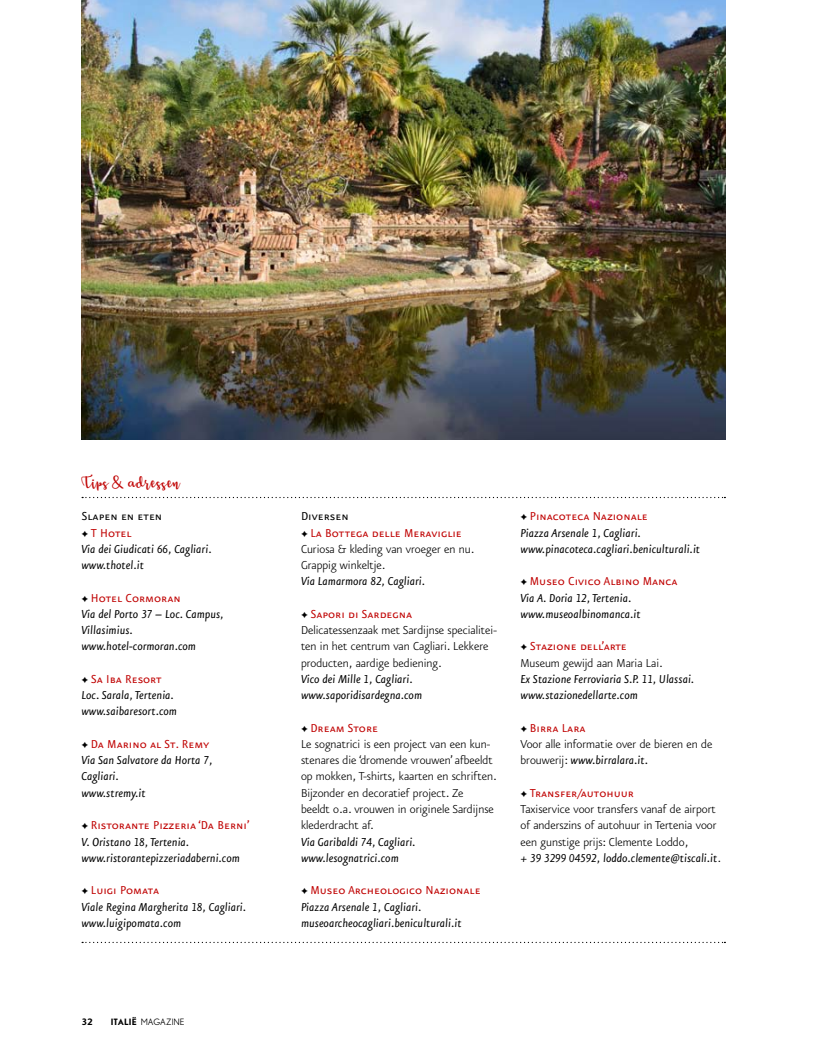
<style>
.page{position:relative;width:815px;height:1053px;background:#fff}
.page>*{position:absolute;margin:0;border:0;box-sizing:border-box;transform-origin:0 0}
.t1{font:15px "Breetty";letter-spacing:.035em;color:#c00303}
.t2{font:italic 13.75px/16.2px "Eureka Sans";color:#000}
.t3{font:300 13.75px/16.2px "Eureka Sans";color:#000}
.t4{font:13.75px/16.2px "Eureka Sans Regular Caps";color:#c00303}
.t5{font:13.75px/16.2px "Eureka Sans Regular Caps";color:#000}
.t6{font:11.25px "Eureka Sans Bold Caps";color:#000}
.t7{font:8.75px "Nobel";color:#000}
.s1{color:#c00303}
.s2{color:#000}
.s3{font-family:"Nobel Bold A"}
.s4{font-weight:400;font-style:italic}
</style>
<div class="page">
<img style="left:81px;top:0;width:644px;height:439px">
<svg style="left:82px;top:497px;width:643px;height:1px"></svg>
<svg style="left:82px;top:941px;width:643px;height:1px"></svg>
<p class="t1" style="left:81px;top:474px;width:100px">Tips &amp; adressen</p>
<p class="t5" style="left:81px;top:508px;width:82px">Slapen en eten ✦ <span class="s1">T Hotel</span></p>
<p class="t2" style="left:81px;top:541px;width:132px">Via dei Giudicati 66, Cagliari. www.thotel.it</p>
<p class="t4" style="left:81px;top:590px;width:101px"><span class="s2">✦</span> Hotel Cormoran</p>
<p class="t2" style="left:81px;top:606px;width:144px">Via del Porto 37 – Loc. Campus,<br>Villasimius. www.hotel-cormoran.com</p>
<p class="t4" style="left:81px;top:671px;width:82px"><span class="s2">✦</span> Sa Iba Resort</p>
<p class="t2" style="left:81px;top:687px;width:97px">Loc. Sarala, Tertenia. www.saibaresort.com</p>
<p class="t4" style="left:81px;top:736px;width:129px"><span class="s2">✦</span> Da Marino al St. Remy</p>
<p class="t2" style="left:81px;top:752px;width:132px">Via San Salvatore da Horta 7,<br>Cagliari.<br>www.stremy.it</p>
<p class="t4" style="left:81px;top:817px;width:169px"><span class="s2">✦</span> Ristorante Pizzeria ‘Da Berni’</p>
<p class="t2" style="left:81px;top:834px;width:160px">V. Oristano 18, Tertenia. www.ristorantepizzeriadaberni.com</p>
<p class="t4" style="left:81px;top:882px;width:79px"><span class="s2">✦</span> Luigi Pomata</p>
<p class="t2" style="left:81px;top:899px;width:166px">Viale Regina Margherita 18, Cagliari. www.luigipomata.com</p>
<p class="t6" style="left:81px;top:1015px;width:13px">32</p>
<p class="t7" style="left:111px;top:1016px;width:75px"><span class="s3">italië</span> MAGAZINE</p>
<p class="t4" style="left:301px;top:509px;width:162px"><span class="s2">Diversen<br>✦</span> La Bottega delle Meraviglie</p>
<p class="t3" style="left:301px;top:541px;width:175px">Curiosa &amp; kleding van vroeger en nu.<br>Grappig winkeltje.</p>
<p class="t2" style="left:301px;top:574px;width:126px">Via Lamarmora 82, Cagliari.</p>
<p class="t4" style="left:301px;top:606px;width:113px"><span class="s2">✦</span> Sapori di Sardegna</p>
<p class="t3" style="left:301px;top:622px;width:197px">Delicatessenzaak met Sardijnse specialitei&shy;ten in het centrum van Cagliari. Lekkere producten, aardige bediening.</p>
<p class="t2" style="left:301px;top:671px;width:123px">Vico dei Mille 1, Cagliari. www.saporidisardegna.com</p>
<p class="t4" style="left:301px;top:720px;width:79px"><span class="s2">✦</span> Dream Store</p>
<p class="t3" style="left:301px;top:736px;width:197px">Le sognatrici is een project van een kun&shy;stenares die ‘dromende vrouwen’ afbeeldt op mokken, T-shirts, kaarten en schriften.<br>Bijzonder en decoratief project. Ze<br>beeldt o.a. vrouwen in originele Sardijnse klederdracht af.</p>
<p class="t2" style="left:301px;top:834px;width:116px">Via Garibaldi 74, Cagliari. www.lesognatrici.com</p>
<p class="t4" style="left:301px;top:882px;width:181px"><span class="s2">✦</span> Museo Archeologico Nazionale</p>
<p class="t2" style="left:301px;top:899px;width:162px">Piazza Arsenale 1, Cagliari. museoarcheocagliari.beniculturali.it</p>
<p class="t4" style="left:520px;top:508px;width:129px"><span class="s2">✦</span> Pinacoteca Nazionale</p>
<p class="t2" style="left:520px;top:525px;width:181px">Piazza Arsenale 1, Cagliari. www.pinacoteca.cagliari.beniculturali.it</p>
<p class="t4" style="left:520px;top:573px;width:159px"><span class="s2">✦</span> Museo Civico Albino Manca</p>
<p class="t2" style="left:520px;top:590px;width:122px">Via A. Doria 12, Tertenia. www.museoalbinomanca.it</p>
<p class="t4" style="left:520px;top:638px;width:108px"><span class="s2">✦</span> Stazione dell’arte</p>
<p class="t3" style="left:520px;top:655px;width:144px">Museum gewijd aan Maria Lai.</p>
<p class="t2" style="left:520px;top:671px;width:175px">Ex Stazione Ferroviaria S.P. 11, Ulassai. www.stazionedellarte.com</p>
<p class="t4" style="left:520px;top:720px;width:67px"><span class="s2">✦</span> Birra Lara</p>
<p class="t3" style="left:520px;top:736px;width:193px">Voor alle informatie over de bieren en de brouwerij: <span class="s4">www.birralara.it.</span></p>
<p class="t4" style="left:520px;top:785px;width:115px"><span class="s2">✦</span> Transfer/autohuur</p>
<p class="t3" style="left:520px;top:801px;width:202px">Taxiservice voor transfers vanaf de airport of anderszins of autohuur in Tertenia voor een gunstige prijs: Clemente Loddo,<br><span class="s4">+ 39 3299 04592, loddo.clemente@tiscali.it</span>.</p>
</div>
